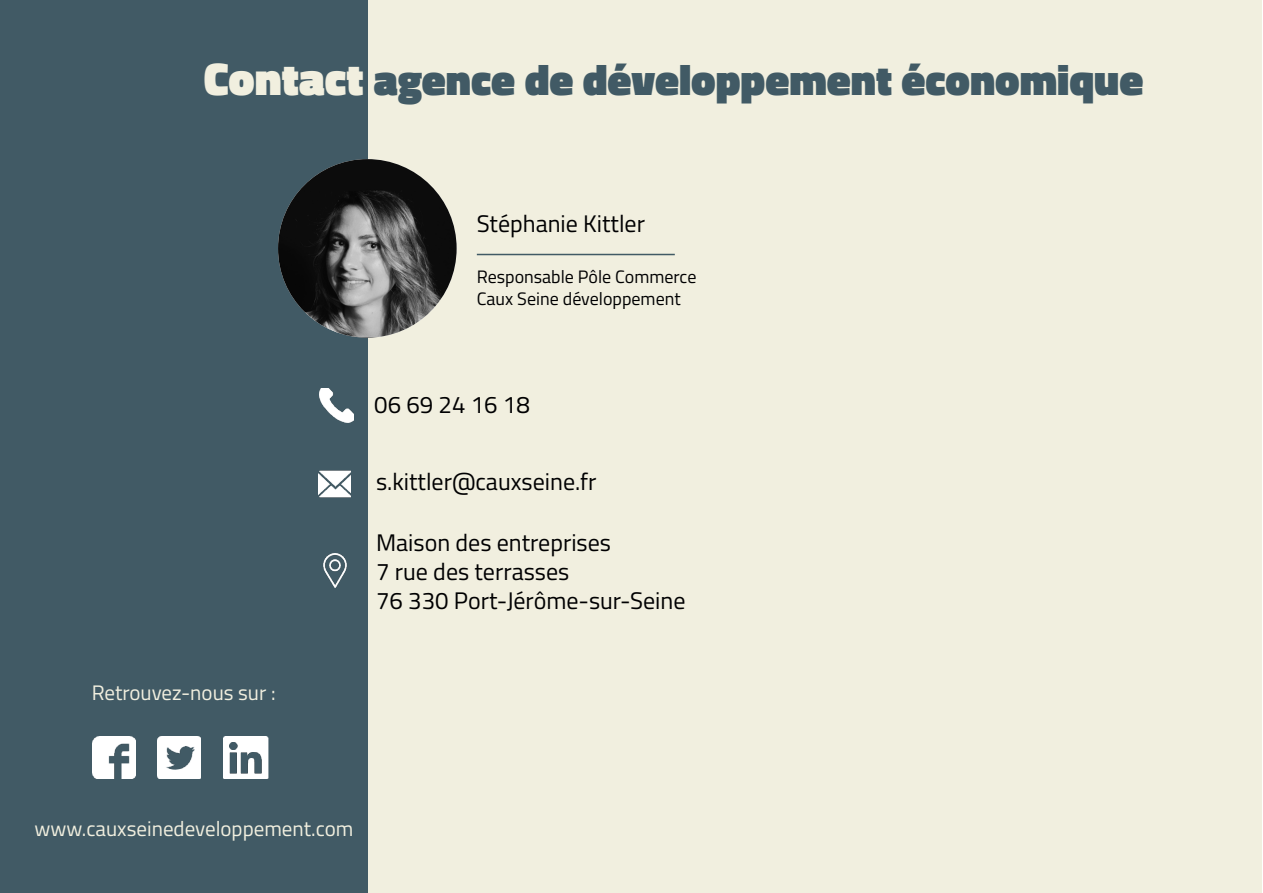
<style>
.page{position:relative;width:1263px;height:893px;background:#fff}
.page>*{position:absolute;margin:0;border:0;box-sizing:border-box;transform-origin:0 0}
.t1{font:900 43.5px "Titillium Web";color:#415a65}
.t2{font:24px "Titillium Web";color:#000001}
.t3{font:21px "Titillium Web";color:#f1efdf}
.t4{font:18px "Titillium Web";color:#000001}
.s1{font-size:46.5px;color:#f1efdf}
.s2{color:#f1efdf}
.s3{font-size:42px;color:#f1efdf}
</style>
<div class="page">
<div style="left:259px;top:0;width:1003px;height:893px;background:#f1efdf"></div>
<div style="left:0;top:0;width:367px;height:893px;background:#415a65"></div>
<img style="left:319px;top:388px;width:35px;height:34px">
<img style="left:318px;top:470px;width:33px;height:28px">
<img style="left:323px;top:554px;width:24px;height:33px">
<img style="left:278px;top:159px;width:179px;height:179px;border-radius:89px">
<hr style="left:477px;top:254px;width:198px;height:1px;background:#415a65">
<img style="left:92px;top:737px;width:44px;height:42px">
<img style="left:158px;top:737px;width:43px;height:42px">
<img style="left:223px;top:737px;width:46px;height:42px">
<p class="t1" style="left:204px;top:48px;width:1038px"><span class="s1">Contact</span> agence de développement économique<span class="s2">ueu</span><span class="s3">e</span></p>
<p class="t2" style="left:477px;top:206px;width:170px">Stéphanie Kittler</p>
<p class="t4" style="left:477px;top:264px;width:221px">Responsable Pôle Commerce</p>
<p class="t4" style="left:477px;top:286px;width:205px">Caux Seine développement</p>
<p class="t2" style="left:374px;top:387px;width:157px">06 69 24 16 18</p>
<p class="t2" style="left:376px;top:464px;width:222px">s.kittler@cauxseine.fr</p>
<p class="t3" style="left:92px;top:677px;width:185px">Retrouvez-nous sur :</p>
<p class="t2" style="left:376px;top:525px;width:236px">Maison des entreprises</p>
<p class="t2" style="left:376px;top:554px;width:195px">7 rue des terrasses</p>
<p class="t2" style="left:376px;top:583px;width:311px">76 330 Port-Jérôme-sur-Seine</p>
<p class="t3" style="left:34px;top:813px;width:320px">www.cauxseinedeveloppement.com</p>
</div>
